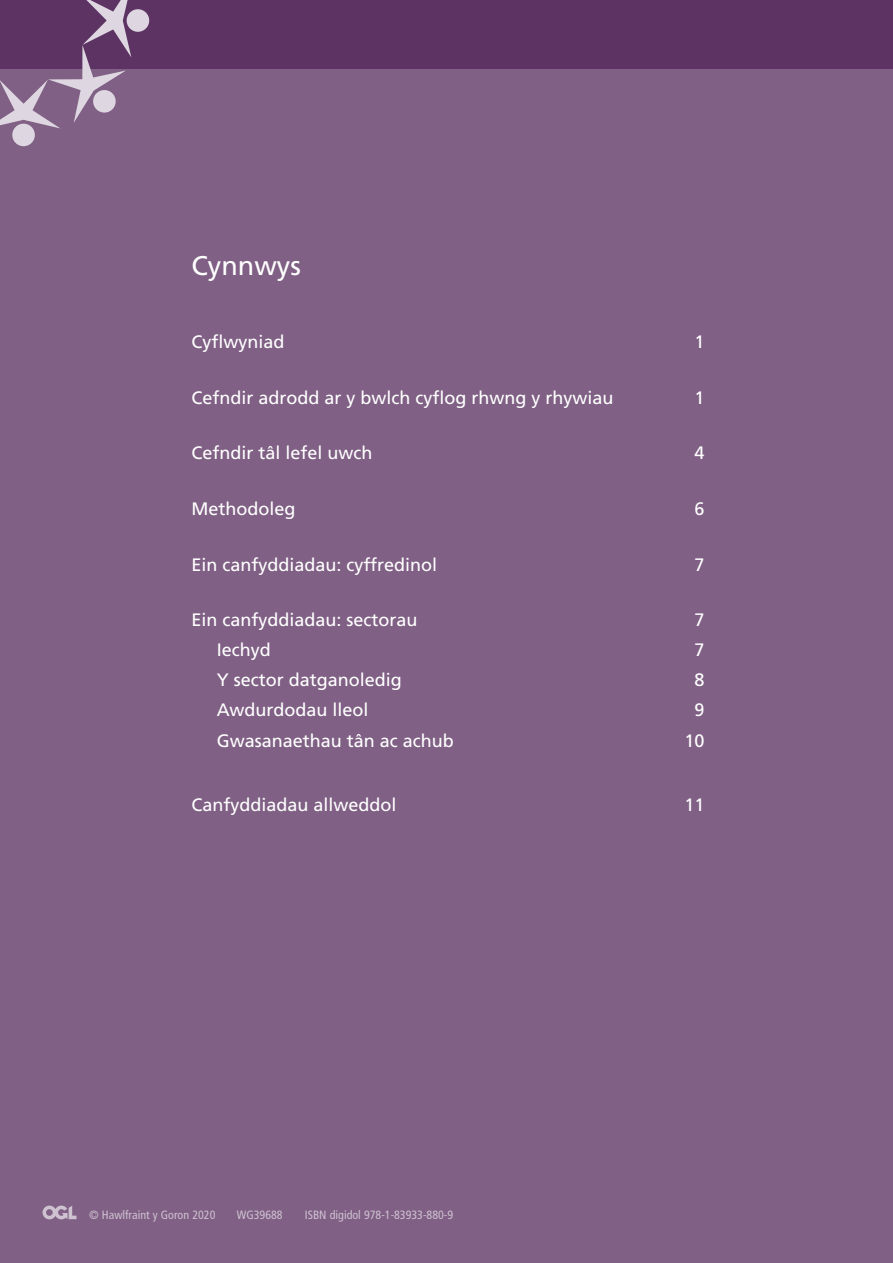
<style>
.page{position:relative;width:893px;height:1263px;background:#806085}
.page>*{position:absolute;margin:0;border:0;box-sizing:border-box;transform-origin:0 0}
.H1_Contents_Heading{font:27px "Frutiger LT Std";color:#fff}
.Contents_Text_8mm{font:18px "Frutiger LT Std";color:#fff}
.Contents_Text_2mm{font:18px "Frutiger LT Std";color:#fff}
.H2_Sub_Heading{font:18px "Frutiger LT Std";color:#fff}
.Credits{font:condensed 12px "Frutiger LT Std";color:#cec2d0}
</style>
<div class="page">
<div style="left:0;top:0;width:893px;height:68px;background:#5c3363"></div>
<svg style="left:0;top:0;width:150px;height:147px"></svg>
<svg style="left:43px;top:1205px;width:34px;height:14px"></svg>
<h1 class="H1_Contents_Heading" style="left:191px;top:250px;width:111px">Cynnwys</h1>
<p class="Contents_Text_8mm" style="left:191px;top:331px;width:95px">Cyflwyniad</p>
<p class="Contents_Text_8mm" style="left:694px;top:331px;width:12px">1</p>
<p class="Contents_Text_8mm" style="left:191px;top:387px;width:424px">Cefndir adrodd ar y bwlch cyflog rhwng y rhywiau</p>
<p class="Contents_Text_8mm" style="left:694px;top:387px;width:12px">1</p>
<p class="Contents_Text_8mm" style="left:191px;top:442px;width:183px">Cefndir tâl lefel uwch</p>
<p class="Contents_Text_8mm" style="left:694px;top:442px;width:12px">4</p>
<p class="Contents_Text_8mm" style="left:191px;top:498px;width:106px">Methodoleg</p>
<p class="Contents_Text_8mm" style="left:694px;top:498px;width:12px">6</p>
<p class="Contents_Text_8mm" style="left:191px;top:554px;width:247px">Ein canfyddiadau: cyffredinol</p>
<p class="Contents_Text_8mm" style="left:694px;top:554px;width:12px">7</p>
<p class="Contents_Text_2mm" style="left:191px;top:609px;width:228px">Ein canfyddiadau: sectorau</p>
<p class="Contents_Text_2mm" style="left:694px;top:609px;width:12px">7</p>
<p class="Contents_Text_2mm" style="left:217px;top:639px;width:55px">Iechyd</p>
<p class="Contents_Text_2mm" style="left:694px;top:639px;width:12px">7</p>
<p class="Contents_Text_2mm" style="left:217px;top:669px;width:187px">Y sector datganoledig</p>
<p class="Contents_Text_2mm" style="left:694px;top:669px;width:12px">8</p>
<p class="Contents_Text_2mm" style="left:217px;top:700px;width:153px">Awdurdodau lleol</p>
<p class="Contents_Text_2mm" style="left:694px;top:700px;width:12px">9</p>
<p class="Contents_Text_8mm" style="left:217px;top:730px;width:239px">Gwasanaethau tân ac achub</p>
<p class="Contents_Text_8mm" style="left:684px;top:730px;width:22px">10</p>
<h2 class="H2_Sub_Heading" style="left:191px;top:794px;width:207px">Canfyddiadau allweddol</h2>
<h2 class="H2_Sub_Heading" style="left:684px;top:794px;width:22px">11</h2>
<p class="Credits" style="left:89px;top:1208px;width:128px">© Hawlfraint y Goron 2020</p>
<p class="Credits" style="left:237px;top:1208px;width:47px">WG39688</p>
<p class="Credits" style="left:305px;top:1208px;width:150px">ISBN digidol 978-1-83933-880-9</p>
</div>
